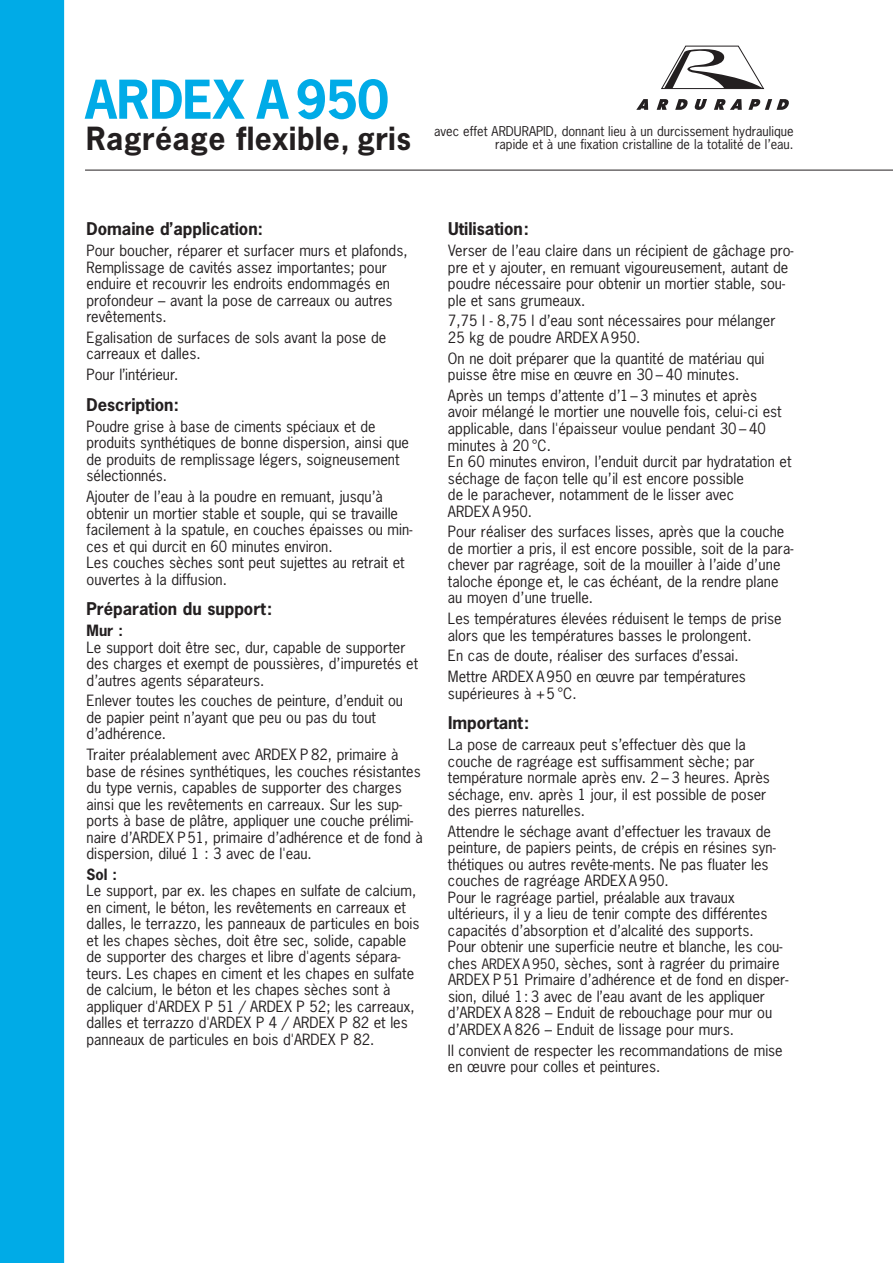
<style>
.page{position:relative;width:893px;height:1263px;background:#fff}
.page>*{position:absolute;margin:0;border:0;box-sizing:border-box;transform-origin:0 0}
.t1{font:700 50.25px "News Gothic";letter-spacing:-.005em;color:#00abe7}
.t2{font:700 30px "News Gothic";letter-spacing:.01em;color:#231f20}
.t3{font:700 16.5px "News Gothic";color:#231f20}
.t4{font:14.7px/16.5px "News Gothic";color:#231f20}
.t5{font:700 14.7px "News Gothic";color:#231f20}
.t6{font:12.75px/13.5px "News Gothic";color:#231f20;text-align:right}
.s1{font-size:13.5px}
</style>
<div class="page">
<div style="left:0;top:0;width:64px;height:1263px;background:#00abe7"></div>
<hr style="left:85px;top:170px;width:808px;height:1px;background:#231f20">
<svg style="left:714px;top:99px;width:28px;height:11px"></svg>
<svg style="left:748px;top:99px;width:41px;height:11px"></svg>
<svg style="left:657px;top:99px;width:11px;height:11px"></svg>
<svg style="left:694px;top:99px;width:13px;height:11px"></svg>
<svg style="left:636px;top:99px;width:12px;height:11px"></svg>
<svg style="left:675px;top:99px;width:13px;height:11px"></svg>
<svg style="left:661px;top:45px;width:104px;height:45px"></svg>
<h1 class="t1" style="left:85px;top:72px;width:305px">ARDEX A950</h1>
<h2 class="t2" style="left:86px;top:122px;width:326px">Ragréage flexible, gris</h2>
<p class="t6" style="left:434px;top:125px;width:361px">avec effet ARDURAPID, donnant lieu à un durcissement hydraulique rapide et à une fixation cristalline de la totalité de l’eau.</p>
<p class="t3" style="left:87px;top:220px;width:178px">Domaine d’application:</p>
<p class="t4" style="left:87px;top:243px;width:323px">Pour boucher, réparer et surfacer murs et plafonds, Remplissage de cavités assez importantes; pour enduire et recouvrir les endroits endommagés en profondeur – avant la pose de carreaux ou autres revêtements.</p>
<p class="t4" style="left:87px;top:330px;width:301px">Egalisation de surfaces de sols avant la pose de carreaux et dalles.</p>
<p class="t4" style="left:87px;top:367px;width:93px">Pour l’intérieur.</p>
<p class="t3" style="left:87px;top:396px;width:94px">Description:</p>
<p class="t4" style="left:87px;top:418px;width:324px">Poudre grise à base de ciments spéciaux et de produits synthétiques de bonne dispersion, ainsi que de produits de remplissage légers, soigneusement sélectionnés.</p>
<p class="t4" style="left:87px;top:489px;width:327px">Ajouter de l’eau à la poudre en remuant, jusqu’à obtenir un mortier stable et souple, qui se travaille facilement à la spatule, en couches épaisses ou min&shy;ces et qui durcit en 60 minutes environ.<br>Les couches sèches sont peut sujettes au retrait et ouvertes à la diffusion.</p>
<p class="t3" style="left:87px;top:600px;width:187px">Préparation du support:</p>
<p class="t5" style="left:87px;top:622px;width:38px">Mur :</p>
<p class="t4" style="left:87px;top:639px;width:333px">Le support doit être sec, dur, capable de supporter des charges et exempt de poussières, d’impuretés et d’autres agents séparateurs.</p>
<p class="t4" style="left:87px;top:693px;width:318px">Enlever toutes les couches de peinture, d’enduit ou de papier peint n’ayant que peu ou pas du tout d’adhérence.</p>
<p class="t4" style="left:87px;top:747px;width:338px">Traiter préalablement avec ARDEX P 82, primaire à base de résines synthétiques, les couches résistantes du type vernis, capables de supporter des charges ainsi que les revêtements en carreaux. Sur les sup&shy;ports à base de plâtre, appliquer une couche prélimi&shy;naire d’ARDEX P51, primaire d’adhérence et de fond à dispersion, dilué 1 : 3 avec de l'eau.</p>
<p class="t5" style="left:87px;top:866px;width:32px">Sol :</p>
<p class="t4" style="left:87px;top:883px;width:335px">Le support, par ex. les chapes en sulfate de calcium, en ciment, le béton, les revêtements en carreaux et dalles, le terrazzo, les panneaux de particules en bois et les chapes sèches, doit être sec, solide, capable de supporter des charges et libre d'agents sépara&shy;teurs. Les chapes en ciment et les chapes en sulfate de calcium, le béton et les chapes sèches sont à appliquer d'ARDEX P 51 / ARDEX P 52; les carreaux, dalles et terrazzo d'ARDEX P 4 / ARDEX P 82 et les panneaux de particules en bois d'ARDEX P 82.</p>
<p class="t3" style="left:448px;top:220px;width:82px">Utilisation:</p>
<p class="t4" style="left:448px;top:243px;width:347px">Verser de l’eau claire dans un récipient de gâchage pro&shy;pre et y ajouter, en remuant vigoureusement, autant de poudre nécessaire pour obtenir un mortier stable, sou&shy;ple et sans grumeaux.</p>
<p class="t4" style="left:448px;top:313px;width:329px">7,75 l - 8,75 l d’eau sont nécessaires pour mélanger<br>25 kg de poudre ARDEX A950.</p>
<p class="t4" style="left:448px;top:350px;width:318px">On ne doit préparer que la quantité de matériau qui puisse être mise en œuvre en 30 – 40 minutes.</p>
<p class="t4" style="left:448px;top:388px;width:345px">Après un temps d’attente d’1– 3 minutes et après<br>avoir mélangé le mortier une nouvelle fois, celui-ci est applicable, dans l'épaisseur voulue pendant 30 – 40 minutes à 20 °C.<br>En 60 minutes environ, l’enduit durcit par hydratation et séchage de façon telle qu’il est encore possible<br>de le parachever, notamment de le lisser avec<br>ARDEX A950.</p>
<p class="t4" style="left:448px;top:524px;width:347px">Pour réaliser des surfaces lisses, après que la couche de mortier a pris, il est encore possible, soit de la para&shy;chever par ragréage, soit de la mouiller à l’aide d’une taloche éponge et, le cas échéant, de la rendre plane au moyen d’une truelle.</p>
<p class="t4" style="left:448px;top:611px;width:335px">Les températures élevées réduisent le temps de prise alors que les températures basses le prolongent.</p>
<p class="t4" style="left:448px;top:646px;width:299px;line-height:20.7px">En cas de doute, réaliser des surfaces d’essai.<br>Mettre ARDEX A950 en œuvre par températures</p>
<p class="t4" style="left:448px;top:685px;width:130px">supérieures à +5 °C.</p>
<p class="t3" style="left:448px;top:714px;width:83px">Important:</p>
<p class="t4" style="left:448px;top:737px;width:323px">La pose de carreaux peut s’effectuer dès que la couche de ragréage est suffisamment sèche; par température normale après env. 2 – 3 heures. Après séchage, env. après 1 jour, il est possible de poser des pierres naturelles.</p>
<p class="t4" style="left:448px;top:823px;width:342px">Attendre le séchage avant d’effectuer les travaux de peinture, de papiers peints, de crépis en résines syn&shy;thétiques ou autres revête-ments. Ne pas fluater les couches de ragréage ARDEX A950.<br>Pour le ragréage partiel, préalable aux travaux ultérieurs, il y a lieu de tenir compte des différentes capacités d’absorption et d’alcalité des supports.<br>Pour obtenir une superficie neutre et blanche, les cou&shy;ches <span class="s1">ARDEX A950</span>, sèches, sont à ragréer du primaire ARDEX P51 Primaire d’adhérence et de fond en disper&shy;sion, dilué 1: 3 avec de l’eau avant de les appliquer d’ARDEX A 828 – Enduit de rebouchage pour mur ou d’ARDEX A 826 – Enduit de lissage pour murs.</p>
<p class="t4" style="left:448px;top:1042px;width:336px">Il convient de respecter les recommandations de mise en œuvre pour colles et peintures.</p>
</div>
